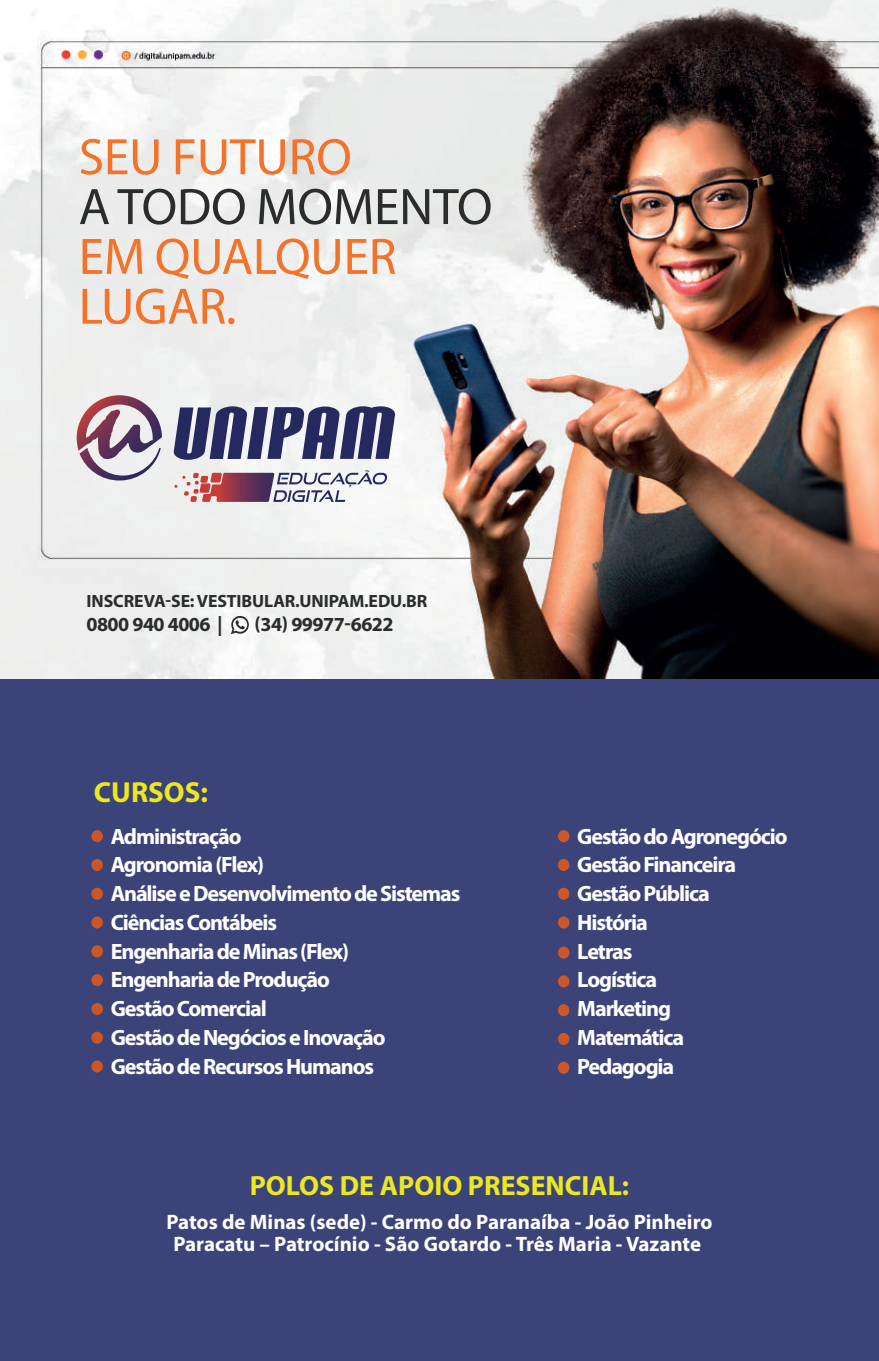
<style>
.page{position:relative;width:879px;height:1361px;background:#fff}
.page>*{position:absolute;margin:0;border:0;box-sizing:border-box;transform-origin:0 0}
.t1{font:51.6px/49.8px "Myriad Pro";letter-spacing:-.005em;color:#f3732b}
.t2{font:51.6px "Myriad Pro";letter-spacing:-.005em;color:#2b2c2c}
.t3{font:700 29px "Myriad Pro";color:#ece820}
.t4{font:700 27.8px "Myriad Pro";color:#ece820}
.t5{font:700 22.2px/28.8px "Myriad Pro";letter-spacing:-.05em;color:#fff}
.t6{font:700 21px/21.8px "Myriad Pro";color:#fff;text-align:center}
.t7{font:700 20px "Myriad Pro";letter-spacing:-.025em;color:#2b2c2c}
.t8{font:700 17.8px "Myriad Pro";letter-spacing:-.005em;color:#2b2c2c}
</style>
<div class="page">
<img style="left:0;top:0;width:879px;height:679px">
<svg style="left:77px;top:395px;width:85px;height:86px"></svg>
<svg style="left:173px;top:406px;width:222px;height:54px"></svg>
<svg style="left:174px;top:470px;width:213px;height:32px"></svg>
<div style="left:0;top:679px;width:879px;height:682px;background:#3b4378"></div>
<svg style="left:231px;top:616px;width:18px;height:18px"></svg>
<div style="left:91px;top:830px;width:12px;height:12px;background:#ca572a;border-radius:50%"></div>
<div style="left:91px;top:859px;width:12px;height:12px;background:#ca572a;border-radius:50%"></div>
<div style="left:91px;top:887px;width:12px;height:13px;background:#ca572a;border-radius:50%"></div>
<div style="left:91px;top:916px;width:12px;height:12px;background:#ca572a;border-radius:50%"></div>
<div style="left:558px;top:916px;width:11px;height:12px;background:#ca572a;border-radius:50%"></div>
<div style="left:91px;top:945px;width:12px;height:12px;background:#ca572a;border-radius:50%"></div>
<div style="left:91px;top:974px;width:12px;height:12px;background:#ca572a;border-radius:50%"></div>
<div style="left:91px;top:1003px;width:12px;height:12px;background:#ca572a;border-radius:50%"></div>
<div style="left:91px;top:1031px;width:12px;height:12px;background:#ca572a;border-radius:50%"></div>
<div style="left:91px;top:1060px;width:12px;height:12px;background:#ca572a;border-radius:50%"></div>
<div style="left:558px;top:830px;width:11px;height:12px;background:#ca572a;border-radius:50%"></div>
<div style="left:558px;top:859px;width:11px;height:12px;background:#ca572a;border-radius:50%"></div>
<div style="left:558px;top:887px;width:11px;height:13px;background:#ca572a;border-radius:50%"></div>
<div style="left:558px;top:946px;width:11px;height:12px;background:#ca572a;border-radius:50%"></div>
<div style="left:558px;top:975px;width:11px;height:12px;background:#ca572a;border-radius:50%"></div>
<div style="left:558px;top:1004px;width:11px;height:12px;background:#ca572a;border-radius:50%"></div>
<div style="left:558px;top:1033px;width:11px;height:12px;background:#ca572a;border-radius:50%"></div>
<div style="left:558px;top:1061px;width:11px;height:13px;background:#ca572a;border-radius:50%"></div>
<h1 class="t1" style="left:79px;top:131px;width:275px">SEU FUTURO</h1>
<h1 class="t2" style="left:79px;top:175px;width:415px">A TODO MOMENTO</h1>
<h1 class="t1" style="left:79px;top:231px;width:319px">EM QUALQUER<br>LUGAR.</h1>
<p class="t8" style="left:87px;top:589px;width:342px">INSCREVA-SE: VESTIBULAR.UNIPAM.EDU.BR</p>
<p class="t7" style="left:86px;top:611px;width:138px">0800 940 4006 |</p>
<p class="t7" style="left:254px;top:611px;width:141px">(34) 99977-6622</p>
<h2 class="t3" style="left:94px;top:773px;width:116px">CURSOS:</h2>
<p class="t5" style="left:111px;top:821px;width:351px">Administração<br>Agronomia (Flex)<br>Análise e Desenvolvimento de Sistemas<br>Ciências Contábeis<br>Engenharia de Minas (Flex)<br>Engenharia de Produção<br>Gestão Comercial<br>Gestão de Negócios e Inovação<br>Gestão de Recursos Humanos</p>
<p class="t5" style="left:577px;top:821px;width:212px">Gestão do Agronegócio<br>Gestão Financeira<br>Gestão Pública<br>História<br>Letras<br>Logística<br>Marketing<br>Matemática<br>Pedagogia</p>
<p class="t4" style="left:250px;top:1167px;width:381px">POLOS DE APOIO PRESENCIAL:</p>
<p class="t6" style="left:166px;top:1210px;width:548px">Patos de Minas (sede) - Carmo do Paranaíba - João Pinheiro<br>Paracatu – Patrocínio - São Gotardo - Três Maria - Vazante</p>
</div>
